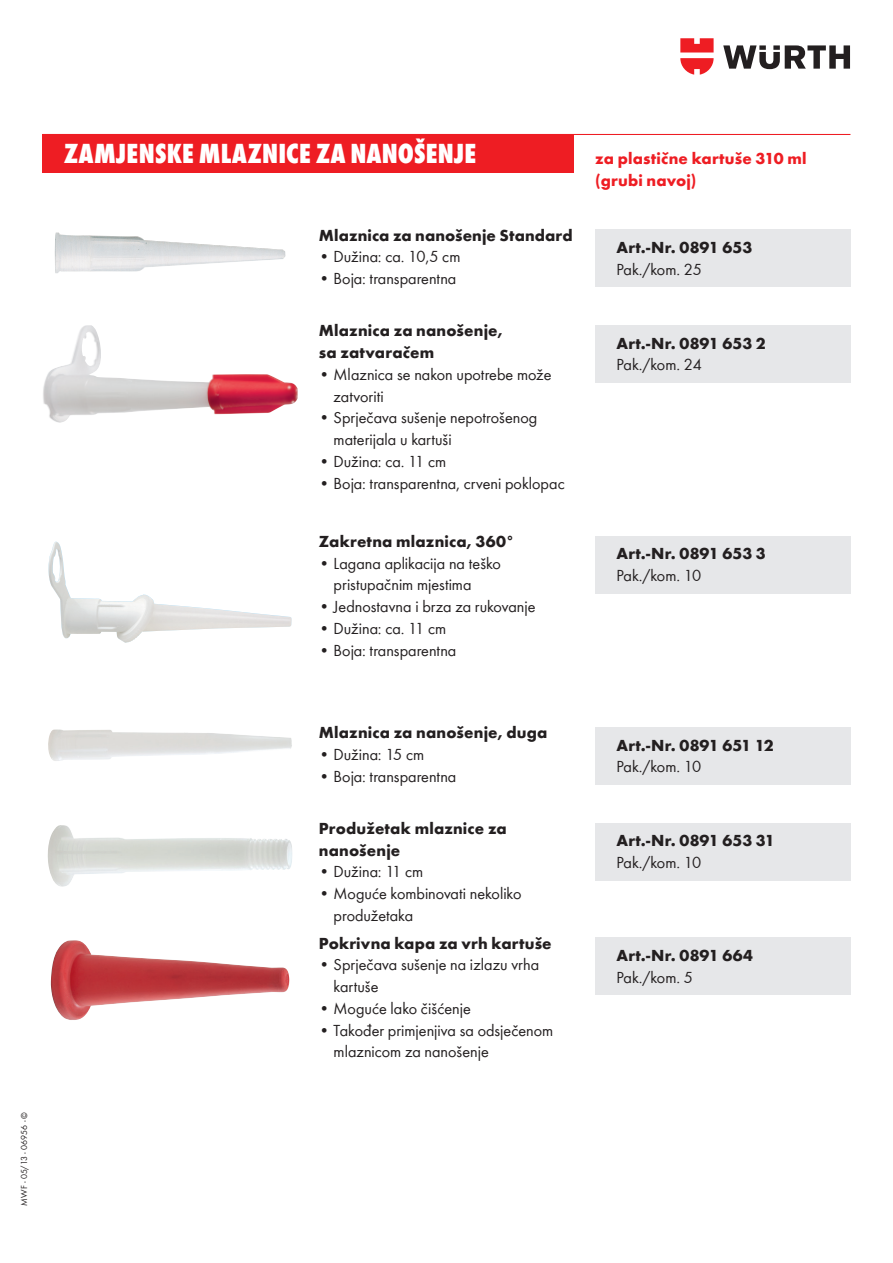
<style>
.page{position:relative;width:893px;height:1263px;background:#fff}
.page>*{position:absolute;margin:0;border:0;box-sizing:border-box;transform-origin:0 0}
.t1{font:800 condensed 28.5px "Wuerth";letter-spacing:.01em;color:#fff}
.t2{font:16.5px/21.8px "Wuerth";color:#231f20}
.t3{font:700 16.5px/21.8px "Wuerth";letter-spacing:.01em;color:#231f20}
.t4{font:700 16.5px/21.8px "Wuerth";letter-spacing:.01em;color:#ee1d23}
.t5{font:9px "Wuerth";letter-spacing:.005em;color:#231f20}
</style>
<div class="page">
<svg style="left:723px;top:45px;width:127px;height:24px"></svg>
<svg style="left:680px;top:38px;width:34px;height:37px"></svg>
<hr style="left:43px;top:134px;width:807px;height:1px;background:#ee1d23">
<div style="left:43px;top:134px;width:531px;height:38px;background:#ee1d23"></div>
<img style="left:47px;top:825px;width:245px;height:62px">
<img style="left:51px;top:940px;width:238px;height:80px">
<div style="left:595px;top:230px;width:255px;height:57px;background:#e6e7e9"></div>
<div style="left:595px;top:325px;width:255px;height:58px;background:#e6e7e9"></div>
<div style="left:595px;top:536px;width:255px;height:57px;background:#e6e7e9"></div>
<div style="left:595px;top:727px;width:255px;height:57px;background:#e6e7e9"></div>
<div style="left:595px;top:823px;width:255px;height:57px;background:#e6e7e9"></div>
<div style="left:595px;top:938px;width:255px;height:57px;background:#e6e7e9"></div>
<img style="left:43px;top:325px;width:255px;height:98px">
<img style="left:54px;top:233px;width:231px;height:40px">
<img style="left:48px;top:543px;width:244px;height:100px">
<p class="t5" style="left:18px;top:1205px;width:95px;rotate:-90deg">MWF - 05/13 - 06956 - ©</p>
<h1 class="t1" style="left:64px;top:133px;width:414px">ZAMJENSKE MLAZNICE ZA NANOŠENJE</h1>
<p class="t3" style="left:319px;top:223px;width:255px">Mlaznica za nanošenje Standard</p>
<p class="t2" style="left:319px;top:245px;width:143px">• Dužina: ca. 10,5 cm</p>
<p class="t2" style="left:319px;top:267px;width:139px">• Boja: transparentna</p>
<p class="t3" style="left:319px;top:319px;width:185px">Mlaznica za nanošenje, sa zatvaračem</p>
<p class="t2" style="left:334px;top:363px;width:219px;text-indent:-15px">• Mlaznica se nakon upotrebe može zatvoriti</p>
<p class="t2" style="left:334px;top:406px;width:205px;text-indent:-15px">• Sprječava sušenje nepotrošenog materijala u kartuši</p>
<p class="t2" style="left:319px;top:450px;width:129px">• Dužina: ca. 11 cm</p>
<p class="t2" style="left:319px;top:471px;width:247px">• Boja: transparentna, crveni poklopac</p>
<p class="t3" style="left:319px;top:529px;width:198px">Zakretna mlaznica, 360°</p>
<p class="t2" style="left:334px;top:551px;width:169px;text-indent:-15px">• Lagana aplikacija na teško pristupačnim mjestima</p>
<p class="t2" style="left:319px;top:595px;width:218px">• Jednostavna i brza za rukovanje</p>
<p class="t2" style="left:319px;top:617px;width:129px">• Dužina: ca. 11 cm</p>
<p class="t2" style="left:319px;top:638px;width:139px">• Boja: transparentna</p>
<p class="t4" style="left:595px;top:146px;width:213px">za plastične kartuše 310 ml (grubi navoj)</p>
<p class="t3" style="left:617px;top:235px;width:137px">Art.-Nr. 0891 653</p>
<p class="t2" style="left:617px;top:258px;width:87px">Pak./kom. 25</p>
<p class="t3" style="left:617px;top:331px;width:151px">Art.-Nr. 0891 653 2</p>
<p class="t2" style="left:617px;top:353px;width:87px">Pak./kom. 24</p>
<p class="t3" style="left:617px;top:541px;width:151px">Art.-Nr. 0891 653 3</p>
<p class="t2" style="left:617px;top:564px;width:86px">Pak./kom. 10</p>
<p class="t3" style="left:319px;top:720px;width:230px">Mlaznica za nanošenje, duga</p>
<p class="t2" style="left:319px;top:743px;width:107px">• Dužina: 15 cm</p>
<p class="t2" style="left:319px;top:764px;width:139px">• Boja: transparentna</p>
<p class="t3" style="left:319px;top:816px;width:189px">Produžetak mlaznice za nanošenje</p>
<p class="t2" style="left:319px;top:860px;width:106px">• Dužina: 11 cm</p>
<p class="t2" style="left:334px;top:882px;width:189px;text-indent:-15px">• Moguće kombinovati nekoliko produžetaka</p>
<p class="t3" style="left:319px;top:931px;width:234px">Pokrivna kapa za vrh kartuše</p>
<p class="t2" style="left:334px;top:953px;width:207px;text-indent:-15px">• Sprječava sušenje na izlazu vrha kartuše</p>
<p class="t2" style="left:319px;top:997px;width:153px">• Moguće lako čišćenje</p>
<p class="t2" style="left:334px;top:1018px;width:221px;text-indent:-15px">• Također primjenjiva sa odsječenom mlaznicom za nanošenje</p>
<p class="t3" style="left:617px;top:733px;width:159px">Art.-Nr. 0891 651 12</p>
<p class="t2" style="left:617px;top:755px;width:86px">Pak./kom. 10</p>
<p class="t3" style="left:617px;top:828px;width:160px">Art.-Nr. 0891 653 31</p>
<p class="t2" style="left:617px;top:851px;width:86px">Pak./kom. 10</p>
<p class="t3" style="left:617px;top:943px;width:138px">Art.-Nr. 0891 664</p>
<p class="t2" style="left:617px;top:965px;width:78px">Pak./kom. 5</p>
</div>
